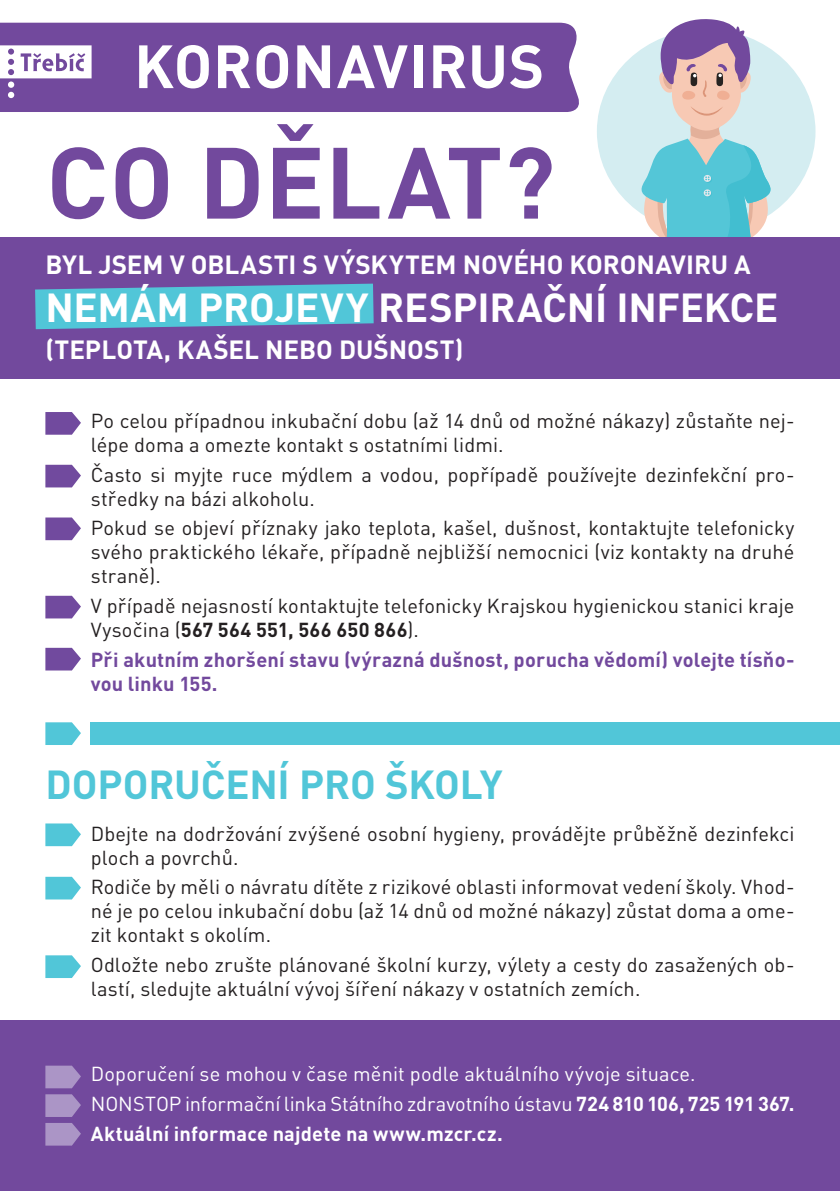
<style>
.page{position:relative;width:840px;height:1191px;background:#fff}
.page>*{position:absolute;margin:0;border:0;box-sizing:border-box;transform-origin:0 0}
.t1{font:700 99.4px "DIN Pro";letter-spacing:.01em;color:#72499d}
.t2{font:700 60px "DIN Pro";letter-spacing:.01em;color:#fff}
.t3{font:700 40px "DIN Pro";color:#fff}
.t4{font:700 40px "DIN Pro";letter-spacing:-.005em;color:#51c6d8}
.t5{font:700 26px "DIN Pro";letter-spacing:-.005em;color:#fff}
.t6{font:20px/24px "DIN Pro";letter-spacing:.005em;color:#231f20}
.t7{font:20px/29.6px "DIN Pro";letter-spacing:.005em;color:#fff}
.t8{font:700 20px/24px "DIN Pro";letter-spacing:.01em;color:#72499d}
.s1{font-weight:700}
</style>
<div class="page">
<div style="left:596px;top:29px;width:219px;height:205px;background:#d4edf1;border-radius:50%"></div>
<svg style="left:637px;top:19px;width:136px;height:218px"></svg>
<div style="left:0;top:1020px;width:839px;height:171px;background:#72499d"></div>
<svg style="left:45px;top:1065px;width:36px;height:23px"></svg>
<svg style="left:45px;top:1094px;width:36px;height:23px"></svg>
<svg style="left:45px;top:1123px;width:36px;height:22px"></svg>
<svg style="left:45px;top:955px;width:36px;height:23px"></svg>
<svg style="left:45px;top:876px;width:36px;height:23px"></svg>
<svg style="left:45px;top:823px;width:36px;height:23px"></svg>
<svg style="left:45px;top:648px;width:36px;height:22px"></svg>
<svg style="left:45px;top:596px;width:36px;height:22px"></svg>
<svg style="left:45px;top:517px;width:36px;height:23px"></svg>
<svg style="left:45px;top:465px;width:36px;height:22px"></svg>
<svg style="left:45px;top:412px;width:36px;height:23px"></svg>
<div style="left:0;top:237px;width:839px;height:141px;background:#72499d"></div>
<svg style="left:35px;top:284px;width:338px;height:45px;background:#54b7d0"></svg>
<div style="left:91px;top:722px;width:748px;height:23px;background:#51c6d8"></div>
<svg style="left:45px;top:722px;width:36px;height:23px"></svg>
<div style="left:0;top:23px;width:579px;height:89px;background:#72499d"></div>
<div style="left:8px;top:81px;width:6px;height:7px;background:#fff;border-radius:50%"></div>
<svg style="left:8px;top:92px;width:6px;height:6px"></svg>
<svg style="left:0;top:45px;width:91px;height:33px"></svg>
<h2 class="t2" style="left:134px;top:16px;width:411px">koronavirus</h2>
<h1 class="t1" style="left:46px;top:100px;width:510px">co dělat?</h1>
<h3 class="t5" style="left:45px;top:243px;width:196px">BYL JSEM V OBLAS</h3>
<h3 class="t5" style="left:273px;top:243px;width:206px">TI S VÝSKYTEM NOV</h3>
<h3 class="t5" style="left:513px;top:243px;width:73px">ÉHO KORONAVIRU</h3>
<h3 class="t5" style="left:733px;top:243px;width:18px">A</h3>
<h3 class="t3" style="left:45px;top:274px;width:734px">NEMÁM PROJEVY RESPIRAČNÍ IN FEKCE</h3>
<h3 class="t5" style="left:45px;top:327px;width:360px">(TEPLOTA, KAŠEL N EBO DUŠNOS</h3>
<h3 class="t5" style="left:439px;top:327px;width:25px">T)</h3>
<p class="t6" style="left:91px;top:407px;width:705px">Po celou případnou inkubační dobu (až 14 dnů od možné nákazy) zůstaňte nej&shy;lépe doma a omezte kontakt s ostatními lidmi.</p>
<p class="t6" style="left:91px;top:460px;width:705px">Často si myjte ruce mýdlem a vodou, popřípadě používejte dezinfekční pro&shy;středky na bázi alkoholu.</p>
<p class="t6" style="left:91px;top:514px;width:704px;text-align:justify">Pokud se objeví příznaky jako teplota, kašel, dušnost, kontaktujte telefonicky svého praktického lékaře, případně nejbližší nemocnici (viz kontakty na druhé straně).</p>
<p class="t6" style="left:91px;top:592px;width:704px">V případě nejasností kontaktujte telefonicky Krajskou hygienickou stanici kraje<br>Vysočina (<span class="s1">567 564 551, 566 650 866</span>).</p>
<p class="t8" style="left:91px;top:645px;width:704px">Při akutním zhoršení stavu (výrazná dušnost, porucha vědomí) volejte tísňo&shy;vou linku 155.</p>
<h3 class="t4" style="left:45px;top:750px;width:103px">DOPORU</h3>
<h3 class="t4" style="left:201px;top:750px;width:303px">ČEN Í PRO ŠKOLY</h3>
<p class="t6" style="left:91px;top:819px;width:704px">Dbejte na dodržování zvýšené osobní hygieny, provádějte průběžně dezinfekci ploch a povrchů.</p>
<p class="t6" style="left:91px;top:873px;width:704px;text-align:justify">Rodiče by měli o návratu dítěte z rizikové oblasti informovat vedení školy. Vhod&shy;né je po celou inkubační dobu (až 14 dnů od možné nákazy) zůstat doma a ome&shy;zit kontakt s okolím.</p>
<p class="t6" style="left:91px;top:950px;width:704px">Odložte nebo zrušte plánované školní kurzy, výlety a cesty do zasažených ob&shy;lastí, sledujte aktuální vývoj šíření nákazy v ostatních zemích.</p>
<p class="t7" style="left:91px;top:1057px;width:704px">Doporučení se mohou v čase měnit podle aktuálního vývoje situace.<br>NONSTOP informační linka Státního zdravotního ústavu <span class="s1">724 810 106, 725 191 367.<br>Aktuální informace najdete na www.mzcr.cz.</span></p>
</div>
